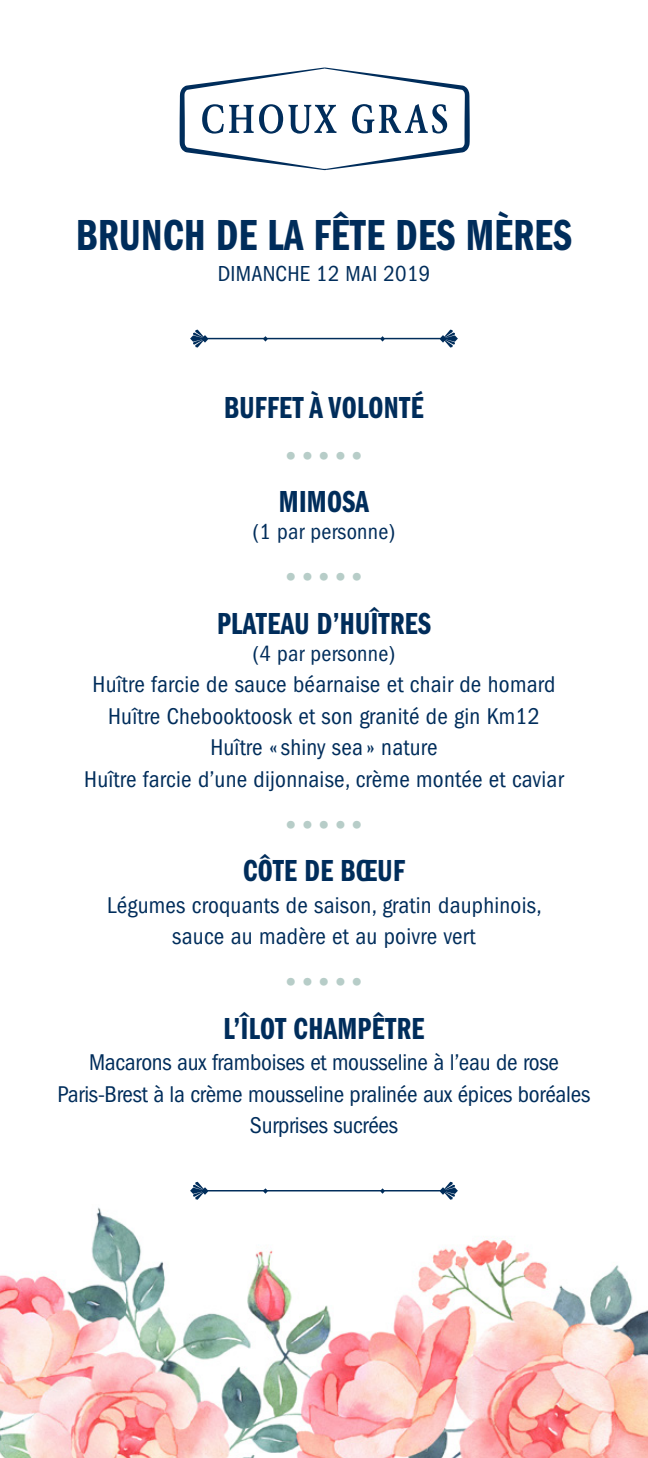
<style>
.page{position:relative;width:648px;height:1458px;background:#fff}
.page>*{position:absolute;margin:0;border:0;box-sizing:border-box;transform-origin:0 0}
.t1{font:45px "ITC Franklin Gothic Std Dm Cp";letter-spacing:.01em;color:#002d5b}
.t2{font:31.5px "ITC Franklin Gothic Std Dm Cp";letter-spacing:.01em;color:#002d5b}
.t3{font:600 27px "ITC Franklin Gothic Std";color:#b7cdc8}
.t4{font:condensed 23.62px/31.5px "ITC Franklin Gothic Std";letter-spacing:.01em;color:#002d5b;text-align:center}
.t5{font:condensed 23.62px/31.5px "ITC Franklin Gothic Std";letter-spacing:-.01em;color:#002d5b;text-align:center}
.t6{font:condensed 22.5px "ITC Franklin Gothic Std";letter-spacing:.01em;color:#002d5b}
</style>
<div class="page">
<img style="left:0;top:1207px;width:648px;height:251px">
<svg style="left:180px;top:68px;width:290px;height:102px"></svg>
<svg style="left:190px;top:330px;width:268px;height:18px"></svg>
<svg style="left:190px;top:1182px;width:268px;height:18px"></svg>
<h1 class="t1" style="left:76px;top:210px;width:497px">BRUNCH DE LA FÊTE DES MÈRES</h1>
<p class="t6" style="left:218px;top:261px;width:214px">DIMANCHE 12 MAI 2019</p>
<h2 class="t2" style="left:224px;top:390px;width:201px">BUFFET À VOLONTÉ</h2>
<p class="t3" style="left:283px;top:440px;width:84px">•••••</p>
<h2 class="t2" style="left:279px;top:484px;width:92px">MIMOSA</h2>
<p class="t6" style="left:252px;top:519px;width:145px">(1 par personne)</p>
<p class="t3" style="left:283px;top:561px;width:84px">•••••</p>
<h2 class="t2" style="left:217px;top:606px;width:215px">PLATEAU D’HUÎTRES</h2>
<p class="t6" style="left:252px;top:641px;width:145px">(4 par personne)</p>
<p class="t4" style="left:84px;top:669px;width:481px">Huître farcie de sauce béarnaise et chair de homard Huître Chebooktoosk et son granité de gin Km12<br>Huître «shiny sea » nature<br>Huître farcie d’une dijonnaise, crème montée et caviar</p>
<p class="t3" style="left:283px;top:809px;width:84px">•••••</p>
<h2 class="t2" style="left:243px;top:853px;width:163px">CÔTE DE BŒUF</h2>
<p class="t4" style="left:107px;top:889px;width:436px">Légumes croquants de saison, gratin dauphinois, sauce au madère et au poivre vert</p>
<p class="t3" style="left:283px;top:966px;width:84px">•••••</p>
<h2 class="t2" style="left:224px;top:1011px;width:202px">L’ÎLOT CHAMPÊTRE</h2>
<p class="t5" style="left:58px;top:1047px;width:534px">Macarons aux framboises et mousseline à l’eau de rose<br>Paris-Brest à la crème mousseline pralinée aux épices boréales<br>Surprises sucrées</p>
</div>
